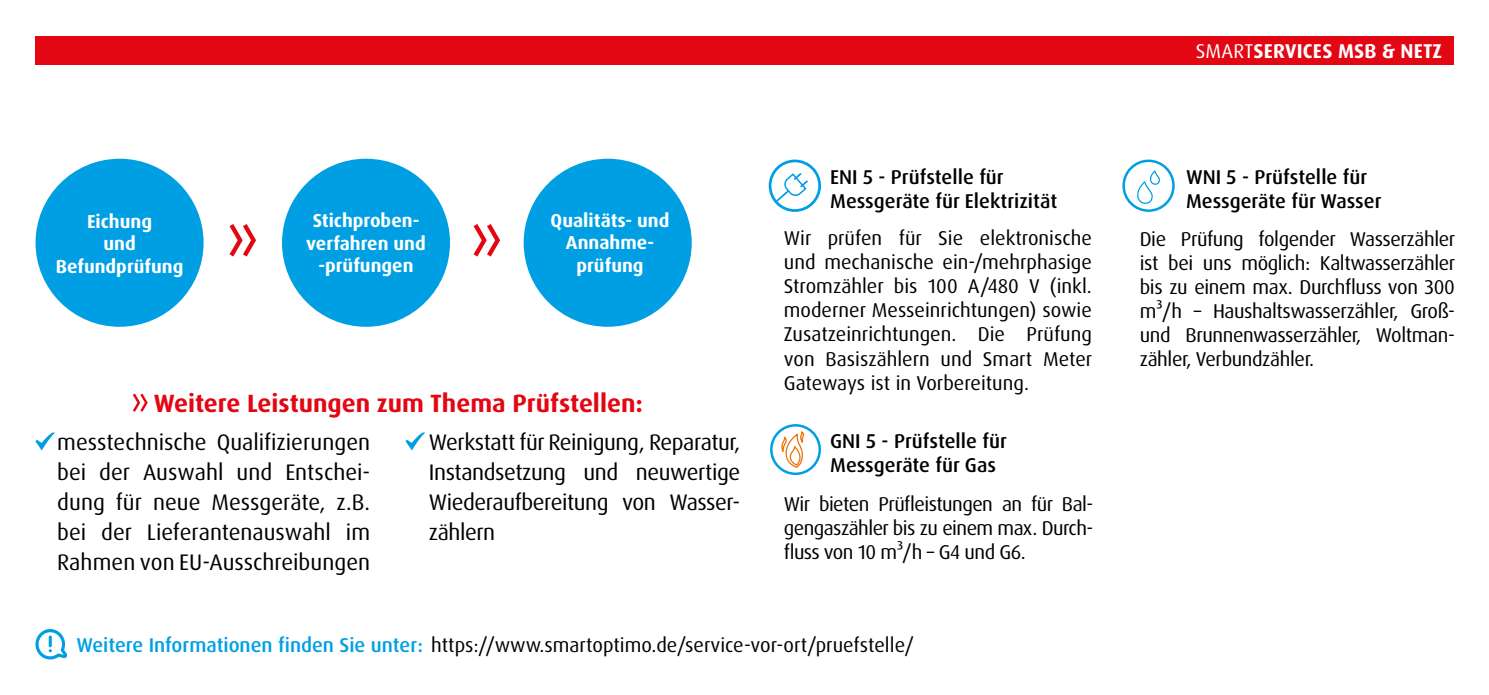
<style>
.page{position:relative;width:1489px;height:695px;background:#fff}
.page>*{position:absolute;margin:0;border:0;box-sizing:border-box;transform-origin:0 0}
.t1{font:700 25px "Dax Pro";color:#e30613}
.t2{font:22.5px/30px "Dax Pro";letter-spacing:-.015em;color:#000;text-align:justify}
.t3{font:20px/24px "Dax Pro";letter-spacing:-.02em;color:#000;text-align:justify}
.t4{font:500 20px/24px "Dax Pro";color:#000}
.t5{font:20px "Dax Pro";color:#000}
.t6{font:700 20px "Dax Pro";letter-spacing:.01em;color:#fff}
.t7{font:700 18.75px/22.5px "Dax Pro";color:#fff;text-align:center}
.s1{font-weight:500;color:#009fe3}
.s2{font-weight:400}
</style>
<div class="page">
<div style="left:35px;top:36px;width:1418px;height:28px;background:#e30613"></div>
<div style="left:36px;top:159px;width:167px;height:168px;background:#009fe3;border-radius:50%"></div>
<div style="left:282px;top:159px;width:168px;height:168px;background:#009fe3;border-radius:50%"></div>
<div style="left:523px;top:159px;width:168px;height:168px;background:#009fe3;border-radius:50%"></div>
<svg style="left:229px;top:224px;width:27px;height:32px"></svg>
<svg style="left:473px;top:224px;width:27px;height:32px"></svg>
<svg style="left:35px;top:629px;width:32px;height:31px"></svg>
<svg style="left:133px;top:393px;width:15px;height:19px"></svg>
<svg style="left:35px;top:432px;width:20px;height:18px"></svg>
<svg style="left:405px;top:432px;width:20px;height:18px"></svg>
<svg style="left:780px;top:424px;width:25px;height:44px"></svg>
<div style="left:770px;top:424px;width:51px;height:51px;border:2px solid #009fe3;border-radius:50%"></div>
<div style="left:1122px;top:159px;width:52px;height:53px;border:2px solid #009fe3;border-radius:50%"></div>
<svg style="left:1136px;top:170px;width:26px;height:36px"></svg>
<div style="left:768px;top:159px;width:53px;height:53px;border:3px solid #009fe3;border-radius:50%"></div>
<svg style="left:776px;top:173px;width:31px;height:29px"></svg>
<p class="t7" style="left:56px;top:210px;width:129px">Eichung<br>und<br>Befundprüfung</p>
<p class="t7" style="left:306px;top:209px;width:121px">Stichproben&shy;verfahren und -prüfungen</p>
<p class="t7" style="left:550px;top:209px;width:120px">Qualitäts- und<br>Annahme&shy;prüfung</p>
<p class="t1" style="left:154px;top:387px;width:490px">Weitere Leistungen zum Thema Prüfstellen:</p>
<p class="t2" style="left:57px;top:427px;width:314px">messtechnische Qualifizierungen bei der Auswahl und Entschei&shy;dung für neue Messgeräte, z.B. bei der Lieferantenauswahl im Rahmen von EU-Ausschreibungen</p>
<p class="t2" style="left:429px;top:427px;width:313px">Werkstatt für Reinigung, Reparatur, Instandsetzung und neuwertige Wiederaufbereitung von Wasser&shy;zählern</p>
<p class="t4" style="left:830px;top:165px;width:228px">ENI 5 - Prüfstelle für<br>Messgeräte für Elektrizität</p>
<p class="t3" style="left:783px;top:226px;width:310px">Wir prüfen für Sie elektronische und mechanische ein-/mehrphasige Stromzähler bis 100 A/480 V (inkl. moderner Messeinrichtungen) sowie Zusatzeinrichtungen. Die Prüfung von Basiszählern und Smart Meter Gateways ist in Vorbereitung.</p>
<p class="t4" style="left:830px;top:429px;width:178px">GNI 5 - Prüfstelle für<br>Messgeräte für Gas</p>
<p class="t3" style="left:783px;top:492px;width:311px">Wir bieten Prüfleistungen an für Bal&shy;gengaszähler bis zu einem max. Durch&shy;fluss von 10 m³/h – G4 und G6.</p>
<p class="t5" style="left:76px;top:632px;width:839px"><span class="s1">Weitere Informationen finden Sie unter:</span> https://www.smartoptimo.de/service-vor-ort/pruefstelle/</p>
<p class="t6" style="left:1195px;top:38px;width:248px"><span class="s2">SMART</span>SERVICES MSB &amp; NETZ</p>
<p class="t4" style="left:1185px;top:165px;width:197px">WNI 5 - Prüfstelle für<br>Messgeräte für Wasser</p>
<p class="t3" style="left:1139px;top:227px;width:317px">Die Prüfung folgender Wasserzähler ist bei uns möglich: Kaltwasserzähler bis zu einem max. Durchfluss von 300 m³/h – Haushaltswasserzähler, Groß&shy;und Brunnenwasserzähler, Woltman&shy;zähler, Verbundzähler.</p>
</div>
